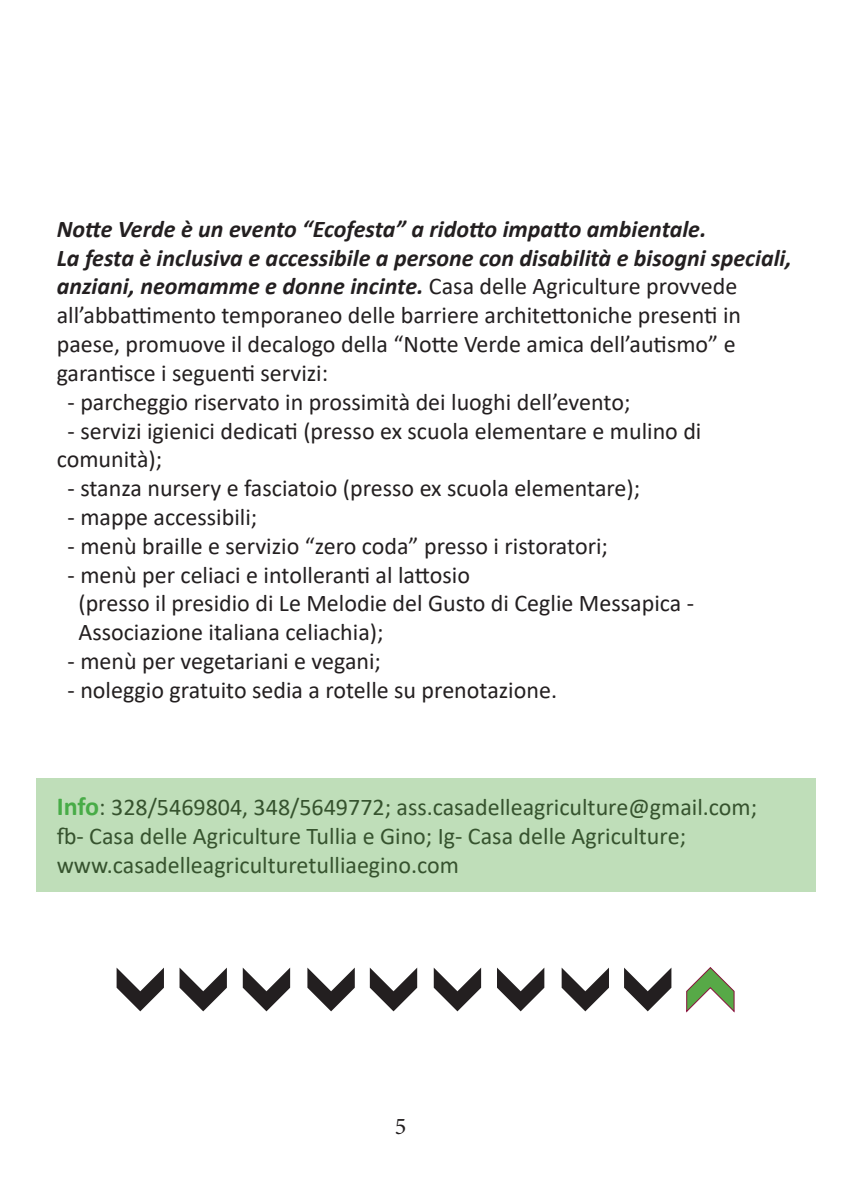
<style>
.page{position:relative;width:851px;height:1191px;background:#fff}
.page>*{position:absolute;margin:0;border:0;box-sizing:border-box;transform-origin:0 0}
.Normale{font:24px/28.8px "Calibri";color:#231f20}
.Normale-2{font:italic 700 24px "Calibri";color:#231f20}
.t1{font:24px "Minion Pro";color:#231f20}
.s1{font-weight:700;font-style:italic}
.s2{font-weight:700;font-size:26px;color:#40ae49}
</style>
<div class="page">
<svg style="left:433px;top:967px;width:48px;height:44px"></svg>
<svg style="left:686px;top:967px;width:48px;height:46px"></svg>
<svg style="left:624px;top:967px;width:47px;height:44px"></svg>
<svg style="left:561px;top:967px;width:48px;height:44px"></svg>
<svg style="left:497px;top:967px;width:47px;height:44px"></svg>
<svg style="left:179px;top:967px;width:48px;height:44px"></svg>
<svg style="left:117px;top:967px;width:47px;height:44px"></svg>
<svg style="left:370px;top:968px;width:47px;height:43px"></svg>
<svg style="left:307px;top:967px;width:48px;height:44px"></svg>
<svg style="left:243px;top:968px;width:47px;height:43px"></svg>
<div style="left:36px;top:778px;width:778px;height:113px;background:#bfdeb9"></div>
<p class="Normale-2" style="left:57px;top:212px;width:651px">Notte Verde è un evento “Ecofesta” a ridotto impatto ambientale.</p>
<p class="Normale" style="left:57px;top:243px;width:736px"><span class="s1">La festa è inclusiva e accessibile a persone con disabilità e bisogni speciali, anziani, neomamme e donne incinte.</span> Casa delle Agriculture provvede all’abbattimento temporaneo delle barriere architettoniche presenti in paese, promuove il decalogo della “Notte Verde amica dell’autismo” e garantisce i seguenti servizi:</p>
<p class="Normale" style="left:68px;top:387px;width:564px">- parcheggio riservato in prossimità dei luoghi dell’evento;</p>
<p class="Normale" style="left:57px;top:415px;width:646px;text-indent:11px">- servizi igienici dedicati (presso ex scuola elementare e mulino di comunità);</p>
<p class="Normale" style="left:68px;top:473px;width:574px">- stanza nursery e fasciatoio (presso ex scuola elementare);</p>
<p class="Normale" style="left:68px;top:502px;width:191px">- mappe accessibili;</p>
<p class="Normale" style="left:68px;top:531px;width:542px">- menù braille e servizio “zero coda” presso i ristoratori;</p>
<p class="Normale" style="left:68px;top:559px;width:404px">- menù per celiaci e intolleranti al lattosio</p>
<p class="Normale" style="left:78px;top:588px;width:617px">(presso il presidio di Le Melodie del Gusto di Ceglie Messapica -</p>
<p class="Normale" style="left:78px;top:617px;width:306px">Associazione italiana celiachia);</p>
<p class="Normale" style="left:68px;top:646px;width:315px">- menù per vegetariani e vegani;</p>
<p class="Normale" style="left:68px;top:675px;width:491px">- noleggio gratuito sedia a rotelle su prenotazione.</p>
<p class="Normale" style="left:57px;top:792px;width:701px"><span class="s2">Info</span>: 328/5469804, 348/5649772; ass.casadelleagriculture@gmail.com;</p>
<p class="Normale" style="left:57px;top:821px;width:630px">fb- Casa delle Agriculture Tullia e Gino; Ig- Casa delle Agriculture;</p>
<p class="Normale" style="left:57px;top:850px;width:403px">www.casadelleagriculturetulliaegino.com</p>
<p class="t1" style="left:394px;top:1110px;width:13px">5</p>
</div>
